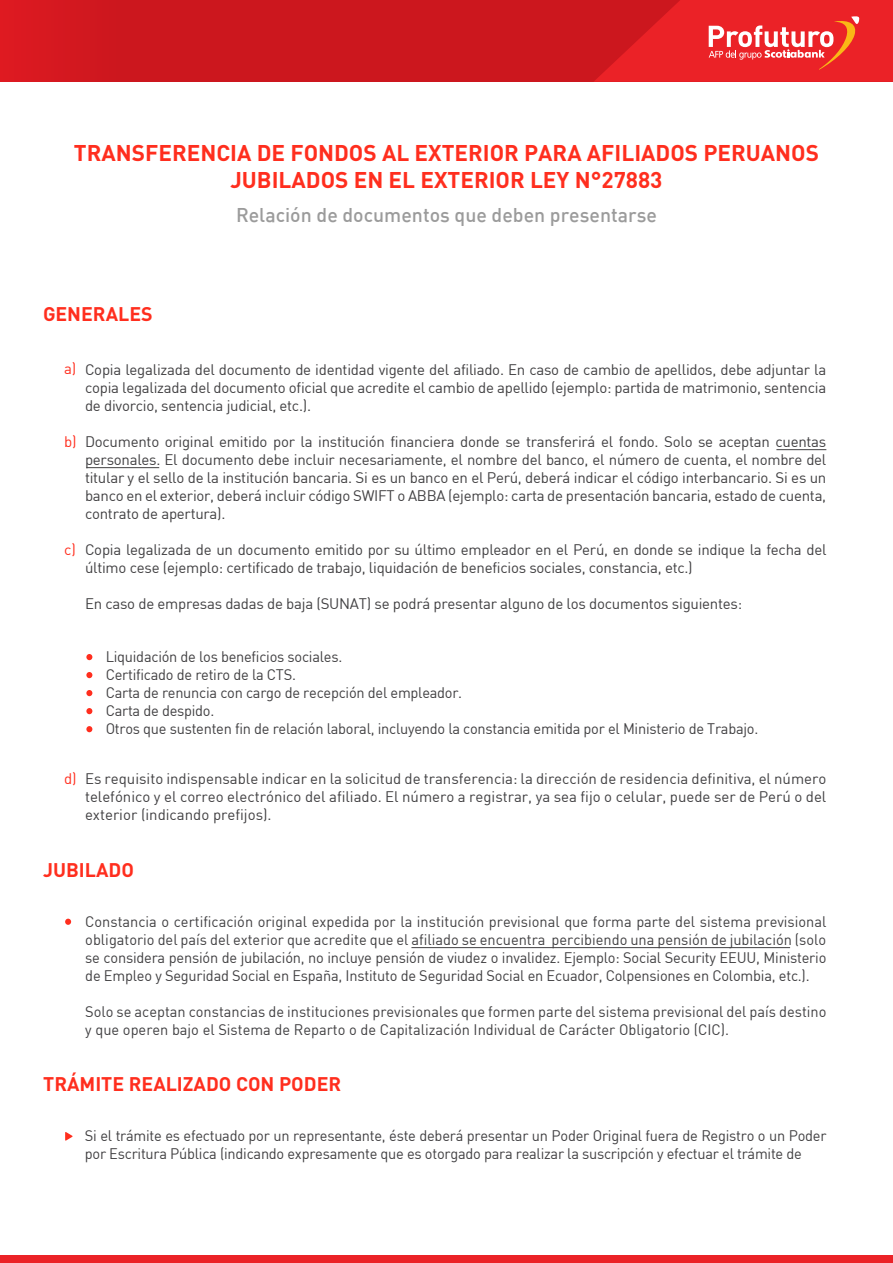
<style>
.page{position:relative;width:893px;height:1263px;background:#fff}
.page>*{position:absolute;margin:0;border:0;box-sizing:border-box;transform-origin:0 0}
.t1{font:700 22.5px/27px "DIN Pro";color:#ff2e1e;text-align:center}
.t2{font:700 19.5px "DIN Pro";color:#ff2e1e}
.t3{font:500 19.5px "DIN";color:#9b9b9b}
.t4{font:15px/18px "DIN";letter-spacing:-.015em;color:#414042;text-align:justify}
.t5{font:15px "DIN";color:#ff2e1e}
</style>
<div class="page">
<svg style="left:0;top:0;width:593px;height:82px;background:#cd171e"></svg>
<svg style="left:593px;top:0;width:300px;height:82px;background:#e72e31"></svg>
<svg style="left:86px;top:654px;width:6px;height:6px"></svg>
<svg style="left:86px;top:672px;width:6px;height:6px"></svg>
<svg style="left:86px;top:690px;width:6px;height:6px"></svg>
<svg style="left:86px;top:708px;width:6px;height:6px"></svg>
<svg style="left:86px;top:726px;width:6px;height:6px"></svg>
<div style="left:0;top:1255px;width:893px;height:8px;background:#eb2227"></div>
<svg style="left:65px;top:919px;width:6px;height:6px"></svg>
<svg style="left:65px;top:1132px;width:8px;height:9px"></svg>
<hr style="left:776px;top:449px;width:50px;height:1px;background:#414042">
<hr style="left:86px;top:467px;width:73px;height:1px;background:#414042">
<hr style="left:411px;top:947px;width:379px;height:1px;background:#414042">
<h1 class="t1" style="left:74px;top:139px;width:747px">TRANSFERENCIA DE FONDOS AL EXTERIOR PARA AFILIADOS PERUANOS<br>JUBILADOS EN EL EXTERIOR LEY N°27883</h1>
<h2 class="t3" style="left:236px;top:203px;width:422px">Relación de documentos que deben presentarse</h2>
<h2 class="t2" style="left:43px;top:301px;width:111px">GENERALES</h2>
<p class="t5" style="left:64px;top:360px;width:14px">a)</p>
<p class="t5" style="left:64px;top:432px;width:14px">b)</p>
<p class="t5" style="left:64px;top:540px;width:13px">c)</p>
<p class="t5" style="left:64px;top:769px;width:14px">d)</p>
<p class="t4" style="left:85px;top:360px;width:743px">Copia legalizada del documento de identidad vigente del afiliado. En caso de cambio de apellidos, debe adjuntar la copia legalizada del documento oficial que acredite el cambio de apellido (ejemplo: partida de matrimonio, sentencia de divorcio, sentencia judicial, etc.).</p>
<p class="t4" style="left:85px;top:432px;width:743px">Documento original emitido por la institución financiera donde se transferirá el fondo. Solo se aceptan cuentas personales. El documento debe incluir necesariamente, el nombre del banco, el número de cuenta, el nombre del titular y el sello de la institución bancaria. Si es un banco en el Perú, deberá indicar el código interbancario. Si es un banco en el exterior, deberá incluir código SWIFT o ABBA (ejemplo: carta de presentación bancaria, estado de cuenta, contrato de apertura).</p>
<p class="t4" style="left:85px;top:540px;width:743px">Copia legalizada de un documento emitido por su último empleador en el Perú, en donde se indique la fecha del último cese (ejemplo: certificado de trabajo, liquidación de beneficios sociales, constancia, etc.)</p>
<p class="t4" style="left:85px;top:594px;width:659px">En caso de empresas dadas de baja (SUNAT) se podrá presentar alguno de los documentos siguientes:</p>
<p class="t4" style="left:106px;top:647px;width:654px;text-align:left">Liquidación de los beneficios sociales.<br>Certificado de retiro de la CTS.<br>Carta de renuncia con cargo de recepción del empleador.<br>Carta de despido.<br>Otros que sustenten fin de relación laboral, incluyendo la constancia emitida por el Ministerio de Trabajo.</p>
<p class="t4" style="left:85px;top:769px;width:743px">Es requisito indispensable indicar en la solicitud de transferencia: la dirección de residencia definitiva, el número telefónico y el correo electrónico del afiliado. El número a registrar, ya sea fijo o celular, puede ser de Perú o del exterior (indicando prefijos).</p>
<h2 class="t2" style="left:43px;top:856px;width:92px">JUBILADO</h2>
<p class="t4" style="left:85px;top:912px;width:743px">Constancia o certificación original expedida por la institución previsional que forma parte del sistema previsional obligatorio del país del exterior que acredite que el afiliado se encuentra percibiendo una pensión de jubilación (solo se considera pensión de jubilación, no incluye pensión de viudez o invalidez. Ejemplo: Social Security EEUU, Ministerio de Empleo y Seguridad Social en España, Instituto de Seguridad Social en Ecuador, Colpensiones en Colombia, etc.).</p>
<p class="t4" style="left:85px;top:1002px;width:743px">Solo se aceptan constancias de instituciones previsionales que formen parte del sistema previsional del país destino y que operen bajo el Sistema de Reparto o de Capitalización Individual de Carácter Obligatorio (CIC).</p>
<h2 class="t2" style="left:43px;top:1071px;width:299px">TRÁMITE REALIZADO CON PODER</h2>
<p class="t4" style="left:85px;top:1126px;width:743px">Si el trámite es efectuado por un representante, éste deberá presentar un Poder Original fuera de Registro o un Poder por Escritura Pública (indicando expresamente que es otorgado para realizar la suscripción y efectuar el trámite de</p>
</div>
